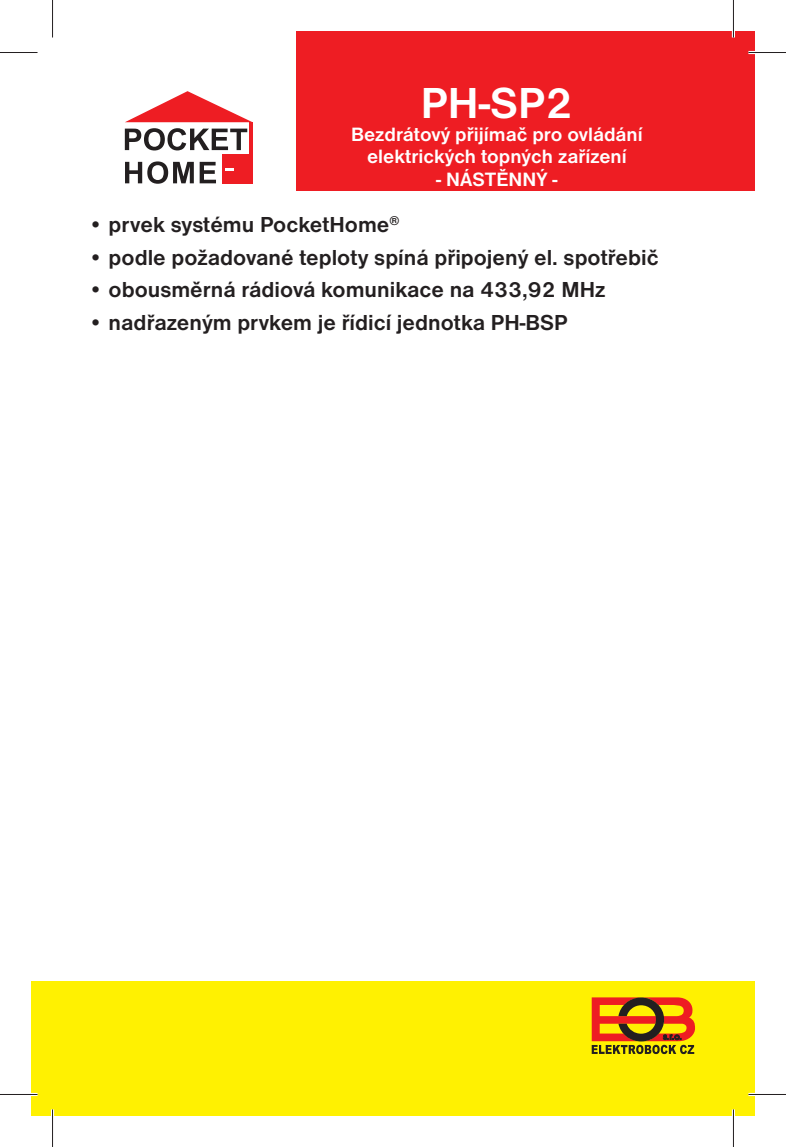
<style>
.page{position:relative;width:786px;height:1147px;background:#fff}
.page>*{position:absolute;margin:0;border:0;box-sizing:border-box;transform-origin:0 0}
.t1{font:700 45px "Nimbus Sans DOT";color:#fff}
.t2{font:700 22.5px "Nimbus Sans DOT";color:#231f20}
.t3{font:700 20px/22.5px "Nimbus Sans DOT";color:#fff;text-align:center}
</style>
<div class="page">
<div style="left:31px;top:981px;width:723px;height:134px;background:#fff101"></div>
<svg style="left:591px;top:997px;width:103px;height:57px"></svg>
<div style="left:296px;top:31px;width:458px;height:160px;background:#ee1d23"></div>
<svg style="left:125px;top:128px;width:122px;height:22px"></svg>
<svg style="left:125px;top:161px;width:91px;height:23px"></svg>
<svg style="left:125px;top:91px;width:127px;height:31px"></svg>
<hr style="left:249px;top:122px;width:3px;height:62px;background:#ee1d23">
<div style="left:222px;top:155px;width:28px;height:29px;background:#ee1d23"></div>
<svg style="left:225px;top:168px;width:8px;height:2px"></svg>
<hr style="left:748px;top:51px;width:37px;height:3px;background:#fff">
<hr style="left:0;top:1093px;width:38px;height:3px;background:#fff">
<hr style="left:748px;top:1093px;width:37px;height:3px;background:#fff">
<hr style="left:51px;top:1109px;width:3px;height:38px;background:#fff">
<hr style="left:731px;top:0;width:3px;height:38px;background:#fff">
<hr style="left:731px;top:1109px;width:3px;height:38px;background:#fff">
<hr style="left:0;top:52px;width:38px;height:1px;background:#231f20">
<hr style="left:748px;top:52px;width:37px;height:1px;background:#231f20">
<hr style="left:0;top:1094px;width:38px;height:1px;background:#231f20">
<hr style="left:748px;top:1094px;width:37px;height:1px;background:#231f20">
<hr style="left:52px;top:0;width:1px;height:38px;background:#231f20">
<hr style="left:52px;top:1109px;width:1px;height:38px;background:#231f20">
<hr style="left:732px;top:0;width:1px;height:38px;background:#231f20">
<hr style="left:732px;top:1109px;width:1px;height:38px;background:#231f20">
<h1 class="t1" style="left:420px;top:87px;width:154px">PH-SP2</h1>
<p class="t3" style="left:351px;top:124px;width:293px">Bezdrátový přijímač pro ovládání elektrických topných zařízení</p>
<p class="t3" style="left:436px;top:169px;width:123px">- NÁSTĚNNÝ -</p>
<p class="t2" style="left:88px;top:217px;width:313px">• prvek systému PocketHome<sup>®</sup></p>
<p class="t2" style="left:88px;top:249px;width:572px">• podle požadované teploty spíná připojený el. spotřebič</p>
<p class="t2" style="left:88px;top:282px;width:519px">• obousměrná rádiová komunikace na 433,92 MHz</p>
<p class="t2" style="left:88px;top:314px;width:481px">• nadřazeným prvkem je řídicí jednotka PH-BSP</p>
</div>
